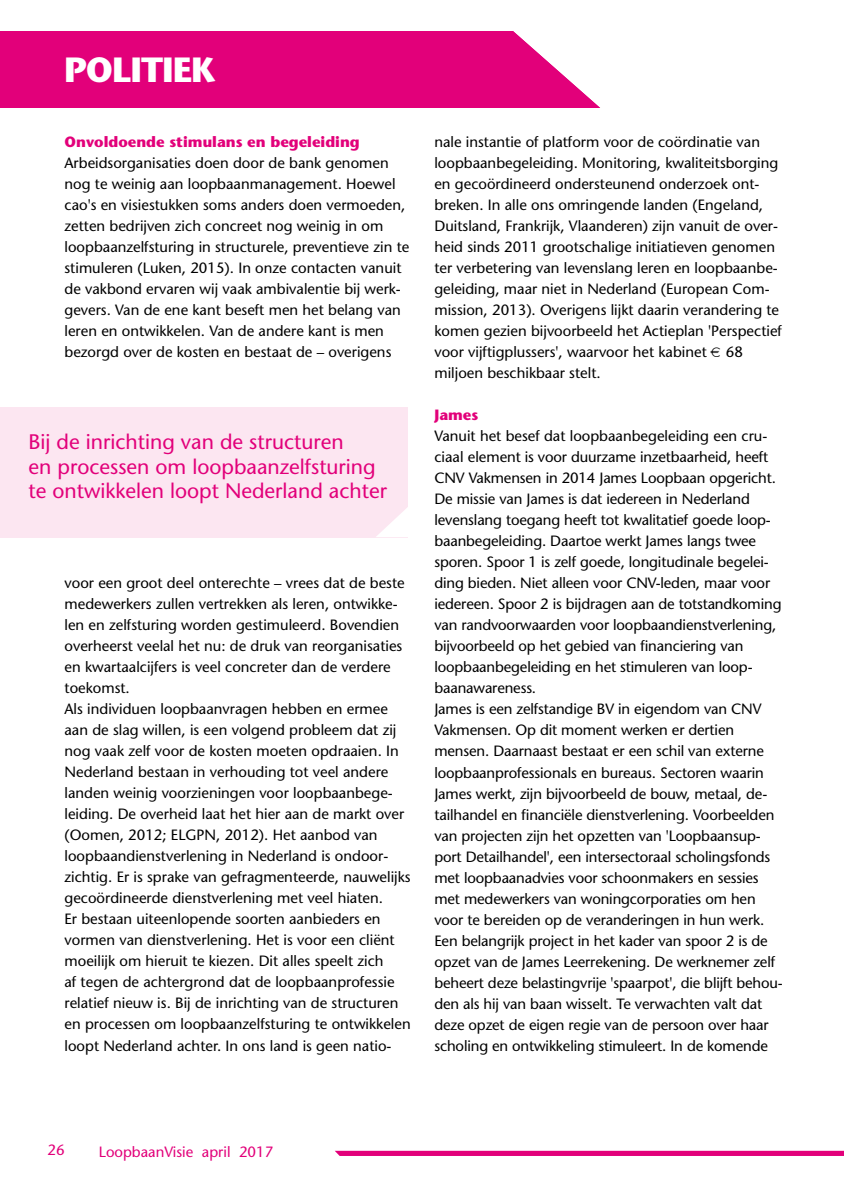
<style>
.page{position:relative;width:844px;height:1191px;background:#fff}
.page>*{position:absolute;margin:0;border:0;box-sizing:border-box;transform-origin:0 0}
.t1{font:700 35px "Stone Sans";letter-spacing:-.03em;color:#fff}
.t2{font:21px/24.5px "Stone Sans";color:#e2007a}
.t3{font:14.88px/21px "Stone Sans";color:#000}
.t4{font:700 14.88px "Stone Sans";color:#e2007a}
.t5{font:14.88px "Stone Sans";color:#e2007a}
</style>
<div class="page">
<svg style="left:335px;top:1150px;width:508px;height:6px;background:#e5248c"></svg>
<svg style="left:0;top:31px;width:600px;height:77px;background:#e41283"></svg>
<div style="left:0;top:407px;width:407px;height:130px;background:#fce6f1"></div>
<svg style="left:376px;top:505px;width:32px;height:32px"></svg>
<h1 class="t1" style="left:64px;top:48px;width:153px">POLITIEK</h1>
<p class="t4" style="left:64px;top:132px;width:297px">Onvoldoende stimulans en begeleiding</p>
<p class="t3" style="left:64px;top:152px;width:346px">Arbeidsorganisaties doen door de bank genomen nog te weinig aan loopbaanmanagement. Hoewel cao's en visiestukken soms anders doen vermoeden, zetten bedrijven zich concreet nog weinig in om loopbaanzelfsturing in structurele, preventieve zin te stimuleren (Luken, 2015). In onze contacten vanuit de vakbond ervaren wij vaak ambivalentie bij werk&shy;gevers. Van de ene kant beseft men het belang van leren en ontwikkelen. Van de andere kant is men bezorgd over de kosten en bestaat de – overigens</p>
<h2 class="t2" style="left:29px;top:429px;width:360px">Bij de inrichting van de structuren<br>en processen om loopbaanzelfsturing te ontwikkelen loopt Nederland achter</h2>
<p class="t3" style="left:64px;top:572px;width:347px">voor een groot deel onterechte – vrees dat de beste medewerkers zullen vertrekken als leren, ontwikke&shy;len en zelfsturing worden gestimuleerd. Bovendien overheerst veelal het nu: de druk van reorganisaties en kwartaalcijfers is veel concreter dan de verdere toekomst.<br>Als individuen loopbaanvragen hebben en ermee aan de slag willen, is een volgend probleem dat zij nog vaak zelf voor de kosten moeten opdraaien. In Nederland bestaan in verhouding tot veel andere landen weinig voorzieningen voor loopbaanbege&shy;leiding. De overheid laat het hier aan de markt over (Oomen, 2012; ELGPN, 2012). Het aanbod van loopbaandienstverlening in Nederland is ondoor&shy;zichtig. Er is sprake van gefragmenteerde, nauwelijks gecoördineerde dienstverlening met veel hiaten.<br>Er bestaan uiteenlopende soorten aanbieders en vormen van dienstverlening. Het is voor een cliënt moeilijk om hieruit te kiezen. Dit alles speelt zich<br>af tegen de achtergrond dat de loopbaanprofessie relatief nieuw is. Bij de inrichting van de structuren en processen om loopbaanzelfsturing te ontwikkelen loopt Nederland achter. In ons land is geen natio-</p>
<p class="t3" style="left:434px;top:131px;width:349px">nale instantie of platform voor de coördinatie van loopbaanbegeleiding. Monitoring, kwaliteitsborging en gecoördineerd ondersteunend onderzoek ont&shy;breken. In alle ons omringende landen (Engeland, Duitsland, Frankrijk, Vlaanderen) zijn vanuit de over&shy;heid sinds 2011 grootschalige initiatieven genomen ter verbetering van levenslang leren en loopbaanbe&shy;geleiding, maar niet in Nederland (European Com&shy;mission, 2013). Overigens lijkt daarin verandering te komen gezien bijvoorbeeld het Actieplan 'Perspectief voor vijftigplussers', waarvoor het kabinet</p>
<p class="t3" style="left:725px;top:341px;width:19px">68</p>
<p class="t3" style="left:434px;top:362px;width:168px">miljoen beschikbaar stelt.</p>
<p class="t4" style="left:434px;top:406px;width:45px">James</p>
<p class="t3" style="left:434px;top:425px;width:350px">Vanuit het besef dat loopbaanbegeleiding een cru&shy;ciaal element is voor duurzame inzetbaarheid, heeft CNV Vakmensen in 2014 James Loopbaan opgericht.<br>De missie van James is dat iedereen in Nederland levenslang toegang heeft tot kwalitatief goede loop&shy;baanbegeleiding. Daartoe werkt James langs twee sporen. Spoor 1 is zelf goede, longitudinale begelei&shy;ding bieden. Niet alleen voor CNV-leden, maar voor iedereen. Spoor 2 is bijdragen aan de totstandkoming van randvoorwaarden voor loopbaandienstverlening, bijvoorbeeld op het gebied van financiering van loopbaanbegeleiding en het stimuleren van loop&shy;baanawareness.<br>James is een zelfstandige BV in eigendom van CNV Vakmensen. Op dit moment werken er dertien mensen. Daarnaast bestaat er een schil van externe loopbaanprofessionals en bureaus. Sectoren waarin James werkt, zijn bijvoorbeeld de bouw, metaal, de&shy;tailhandel en financiële dienstverlening. Voorbeelden van projecten zijn het opzetten van 'Loopbaansup&shy;port Detailhandel', een intersectoraal scholingsfonds met loopbaanadvies voor schoonmakers en sessies met medewerkers van woningcorporaties om hen voor te bereiden op de veranderingen in hun werk.<br>Een belangrijk project in het kader van spoor 2 is de opzet van de James Leerrekening. De werknemer zelf beheert deze belastingvrije 'spaarpot', die blijft behou&shy;den als hij van baan wisselt. Te verwachten valt dat deze opzet de eigen regie van de persoon over haar scholing en ontwikkeling stimuleert. In de komende</p>
<p class="t5" style="left:47px;top:1141px;width:19px">26</p>
<p class="t5" style="left:99px;top:1142px;width:176px">LoopbaanVisie april 2017</p>
</div>
